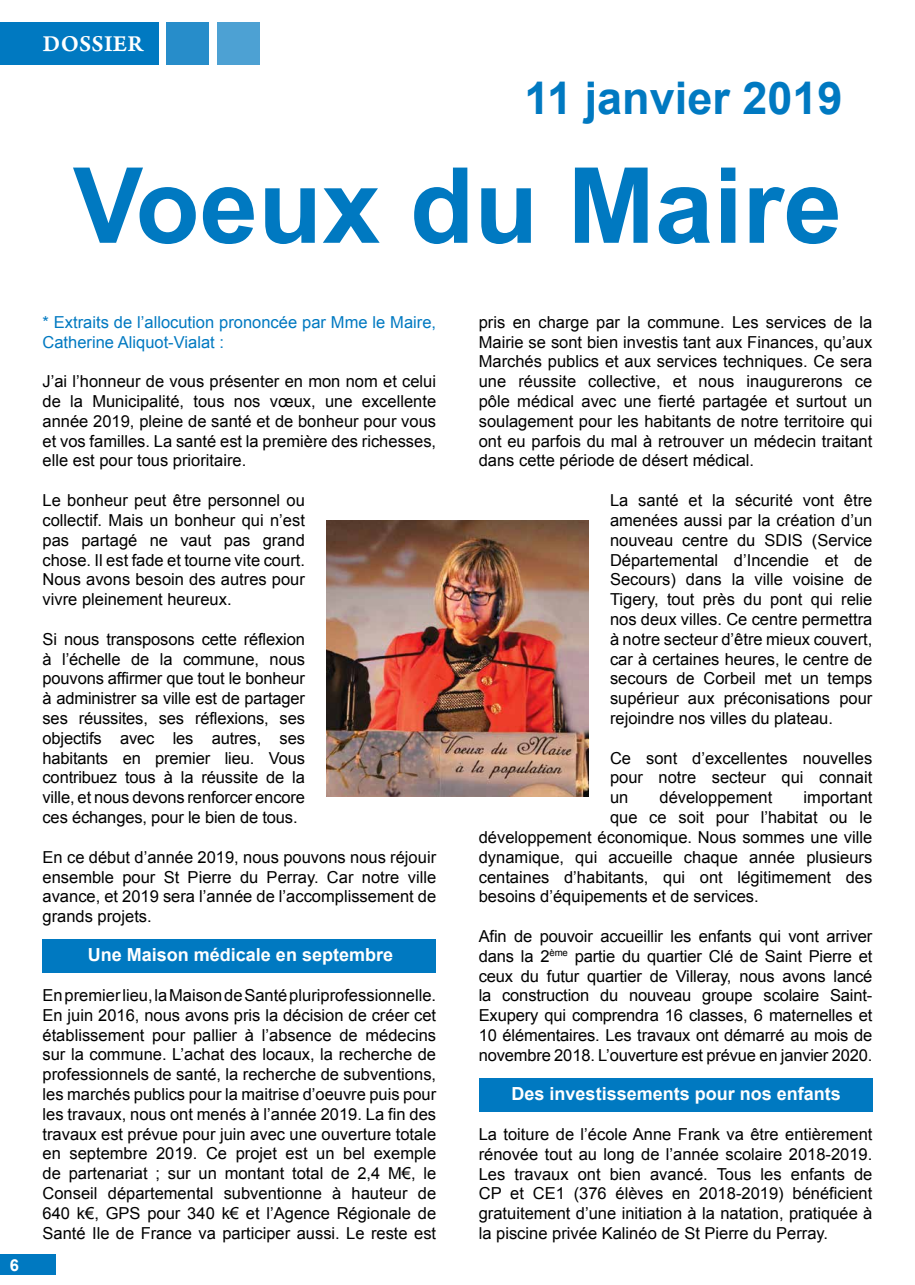
<style>
.page{position:relative;width:915px;height:1285px;background:#fff}
.page>*{position:absolute;margin:0;border:0;box-sizing:border-box;transform-origin:0 0}
.t1{font:700 105px "Arial";color:#0079c1}
.t2{font:700 45px "Arial";color:#0079c1}
.t3{font:24px "Arno Pro Smbd Sm Text";letter-spacing:.01em;color:#fff}
.t4{font:700 18px "Arial";color:#fff}
.t5{font:16.5px/19.8px "Arial";color:#000;text-align:justify}
.t6{font:16.5px/19.8px "Arial";color:#0079c1}
.t7{font:700 16.5px "Arial";color:#fff}
</style>
<div class="page">
<div style="left:0;top:22px;width:158px;height:43px;background:#0079c1"></div>
<div style="left:166px;top:22px;width:43px;height:43px;background:#278dca"></div>
<div style="left:217px;top:22px;width:43px;height:43px;background:#4da1d3"></div>
<img style="left:326px;top:520px;width:262px;height:276px">
<div style="left:0;top:1253px;width:56px;height:21px;background:#0079c1"></div>
<div style="left:478px;top:1077px;width:394px;height:34px;background:#0079c1"></div>
<div style="left:43px;top:938px;width:393px;height:34px;background:#0079c1"></div>
<h3 class="t3" style="left:43px;top:30px;width:102px">DOSSIER</h3>
<h2 class="t2" style="left:524px;top:68px;width:319px">11 janvier 2019</h2>
<h1 class="t1" style="left:73px;top:136px;width:770px">Voeux du Maire</h1>
<p class="t7" style="left:10px;top:1253px;width:11px">6</p>
<p class="t6" style="left:43px;top:312px;width:395px">* Extraits de l’allocution prononcée par Mme le Maire,<br>Catherine Aliquot-Vialat :</p>
<p class="t5" style="left:43px;top:371px;width:395px">J’ai l’honneur de vous présenter en mon nom et celui de la Municipalité, tous nos vœux, une excellente année 2019, pleine de santé et de bonheur pour vous et vos familles. La santé est la première des richesses, elle est pour tous prioritaire.</p>
<p class="t5" style="left:43px;top:490px;width:264px">Le bonheur peut être personnel ou collectif. Mais un bonheur qui n’est pas partagé ne vaut pas grand chose. Il est fade et tourne vite court.<br>Nous avons besoin des autres pour vivre pleinement heureux.</p>
<p class="t5" style="left:43px;top:629px;width:264px">Si nous transposons cette réflexion à l’échelle de la commune, nous pouvons affirmer que tout le bonheur à administrer sa ville est de partager ses réussites, ses réflexions, ses objectifs avec les autres, ses habitants en premier lieu. Vous contribuez tous à la réussite de la ville, et nous devons renforcer encore ces échanges, pour le bien de tous.</p>
<p class="t5" style="left:43px;top:847px;width:395px">En ce début d’année 2019, nous pouvons nous réjouir ensemble pour St Pierre du Perray. Car notre ville avance, et 2019 sera l’année de l’accomplissement de grands projets.</p>
<p class="t4" style="left:88px;top:942px;width:307px">Une Maison médicale en septembre</p>
<p class="t5" style="left:43px;top:985px;width:395px">En premier lieu, la Maison de Santé pluriprofessionnelle.<br>En juin 2016, nous avons pris la décision de créer cet établissement pour pallier à l’absence de médecins sur la commune. L’achat des locaux, la recherche de professionnels de santé, la recherche de subventions, les marchés publics pour la maitrise d’oeuvre puis pour les travaux, nous ont menés à l’année 2019. La fin des travaux est prévue pour juin avec une ouverture totale en septembre 2019. Ce projet est un bel exemple de partenariat ; sur un montant total de 2,4 M€, le Conseil départemental subventionne à hauteur de 640 k€, GPS pour 340 k€ et l’Agence Régionale de Santé Ile de France va participer aussi. Le reste est</p>
<p class="t5" style="left:478px;top:312px;width:395px">pris en charge par la commune. Les services de la Mairie se sont bien investis tant aux Finances, qu’aux Marchés publics et aux services techniques. Ce sera une réussite collective, et nous inaugurerons ce pôle médical avec une fierté partagée et surtout un soulagement pour les habitants de notre territoire qui ont eu parfois du mal à retrouver un médecin traitant dans cette période de désert médical.</p>
<p class="t5" style="left:609px;top:490px;width:264px">La santé et la sécurité vont être amenées aussi par la création d’un nouveau centre du SDIS (Service Départemental d’Incendie et de Secours) dans la ville voisine de Tigery, tout près du pont qui relie nos deux villes. Ce centre permettra à notre secteur d’être mieux couvert, car à certaines heures, le centre de secours de Corbeil met un temps supérieur aux préconisations pour rejoindre nos villes du plateau.</p>
<p class="t5" style="left:609px;top:748px;width:264px">Ce sont d’excellentes nouvelles pour notre secteur qui connait un</p>
<p class="t5" style="left:659px;top:787px;width:114px">développement</p>
<p class="t5" style="left:803px;top:787px;width:70px">important</p>
<p class="t5" style="left:609px;top:807px;width:264px">que ce soit pour l’habitat ou le</p>
<p class="t5" style="left:478px;top:827px;width:395px">développement économique. Nous sommes une ville</p>
<p class="t5" style="left:478px;top:847px;width:395px">dynamique, qui accueille chaque année plusieurs</p>
<p class="t5" style="left:478px;top:866px;width:395px">centaines d’habitants, qui ont légitimement des</p>
<p class="t5" style="left:478px;top:886px;width:281px">besoins d’équipements et de services.</p>
<p class="t5" style="left:478px;top:926px;width:395px">Afin de pouvoir accueillir les enfants qui vont arriver dans la 2<sup>ème</sup> partie du quartier Clé de Saint Pierre et ceux du futur quartier de Villeray, nous avons lancé la construction du nouveau groupe scolaire Saint-Exupery qui comprendra 16 classes, 6 maternelles et 10 élémentaires. Les travaux ont démarré au mois de novembre 2018. L’ouverture est prévue en janvier 2020.</p>
<p class="t4" style="left:511px;top:1081px;width:331px">Des investissements pour nos enfants</p>
<p class="t5" style="left:478px;top:1124px;width:395px">La toiture de l’école Anne Frank va être entièrement rénovée tout au long de l’année scolaire 2018-2019.<br>Les travaux ont bien avancé. Tous les enfants de CP et CE1 (376 élèves en 2018-2019) bénéficient gratuitement d’une initiation à la natation, pratiquée à la piscine privée Kalinéo de St Pierre du Perray.</p>
</div>
